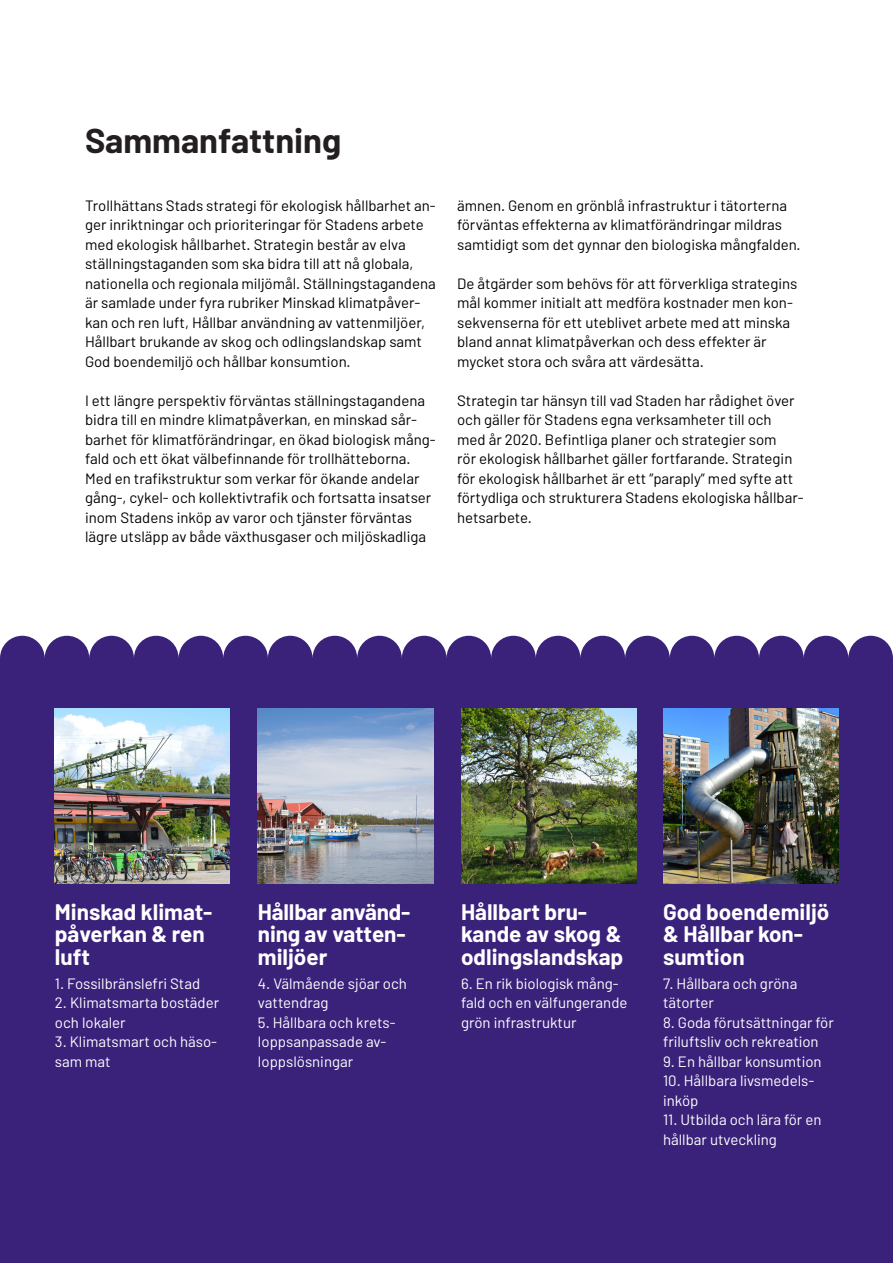
<style>
.page{position:relative;width:893px;height:1263px;background:#fff}
.page>*{position:absolute;margin:0;border:0;box-sizing:border-box;transform-origin:0 0}
.Rubrik_H1{font:700 34.5px "Barlow";color:#231f20}
.Underrubrik_H2{font:700 22.5px/22.5px "Barlow";color:#fff}
.bröd{font:15px/19.5px "Barlow";color:#000}
.bröd-2{font:15px/19.5px "Barlow";color:#fff}
</style>
<div class="page">
<div style="left:0;top:636px;width:893px;height:627px;background:#3a227b"></div>
<img style="left:55px;top:709px;width:175px;height:175px">
<img style="left:258px;top:709px;width:175px;height:175px">
<img style="left:663px;top:709px;width:175px;height:175px">
<img style="left:461px;top:709px;width:175px;height:175px">
<h1 class="Rubrik_H1" style="left:85px;top:119px;width:258px">Sammanfattning</h1>
<p class="bröd" style="left:85px;top:195px;width:352px">Trollhättans Stads strategi för ekologisk hållbarhet an&shy;ger inriktningar och prioriteringar för Stadens arbete med ekologisk hållbarhet. Strategin består av elva ställningstaganden som ska bidra till att nå globala, nationella och regionala miljömål. Ställningstagandena är samlade under fyra rubriker Minskad klimatpåver&shy;kan och ren luft, Hållbar användning av vattenmiljöer, Hållbart brukande av skog och odlingslandskap samt God boendemiljö och hållbar konsumtion.</p>
<p class="bröd" style="left:85px;top:390px;width:352px">I ett längre perspektiv förväntas ställningstagandena bidra till en mindre klimatpåverkan, en minskad sår&shy;barhet för klimatförändringar, en ökad biologisk mång&shy;fald och ett ökat välbefinnande för trollhätteborna.<br>Med en trafikstruktur som verkar för ökande andelar gång-, cykel- och kollektivtrafik och fortsatta insatser inom Stadens inköp av varor och tjänster förväntas lägre utsläpp av både växthusgaser och miljöskadliga</p>
<p class="bröd" style="left:457px;top:195px;width:345px">ämnen. Genom en grönblå infrastruktur i tätorterna förväntas effekterna av klimatförändringar mildras samtidigt som det gynnar den biologiska mångfalden.</p>
<p class="bröd" style="left:457px;top:273px;width:342px">De åtgärder som behövs för att förverkliga strategins mål kommer initialt att medföra kostnader men kon&shy;sekvenserna för ett uteblivet arbete med att minska bland annat klimatpåverkan och dess effekter är mycket stora och svåra att värdesätta.</p>
<p class="bröd" style="left:457px;top:390px;width:348px">Strategin tar hänsyn till vad Staden har rådighet över och gäller för Stadens egna verksamheter till och med år 2020. Befintliga planer och strategier som<br>rör ekologisk hållbarhet gäller fortfarande. Strategin för ekologisk hållbarhet är ett ”paraply” med syfte att förtydliga och strukturera Stadens ekologiska hållbar&shy;hetsarbete.</p>
<h2 class="Underrubrik_H2" style="left:55px;top:900px;width:159px">Minskad klimat&shy;påverkan &amp; ren luft</h2>
<p class="bröd-2" style="left:55px;top:973px;width:147px">1. Fossilbränslefri Stad</p>
<p class="bröd-2" style="left:55px;top:992px;width:166px">2. Klimatsmarta bostäder och lokaler</p>
<p class="bröd-2" style="left:55px;top:1031px;width:164px">3. Klimatsmart och häso&shy;sam mat</p>
<h2 class="Underrubrik_H2" style="left:258px;top:900px;width:154px">Hållbar använd&shy;ning av vatten&shy;miljöer</h2>
<p class="bröd-2" style="left:258px;top:973px;width:151px">4. Välmående sjöar och vattendrag</p>
<p class="bröd-2" style="left:258px;top:1012px;width:139px">5. Hållbara och krets&shy;loppsanpassade av&shy;loppslösningar</p>
<h2 class="Underrubrik_H2" style="left:461px;top:900px;width:164px">Hållbart bru&shy;kande av skog &amp; odlingslandskap</h2>
<p class="bröd-2" style="left:461px;top:973px;width:168px">6. En rik biologisk mång&shy;fald och en välfungerande grön infrastruktur</p>
<h2 class="Underrubrik_H2" style="left:663px;top:900px;width:168px">God boendemiljö &amp; Hållbar kon&shy;sumtion</h2>
<p class="bröd-2" style="left:663px;top:973px;width:136px">7. Hållbara och gröna tätorter</p>
<p class="bröd-2" style="left:663px;top:1012px;width:172px">8. Goda förutsättningar för friluftsliv och rekreation</p>
<p class="bröd-2" style="left:663px;top:1051px;width:160px">9. En hållbar konsumtion</p>
<p class="bröd-2" style="left:663px;top:1070px;width:153px">10. Hållbara livsmedels&shy;inköp</p>
<p class="bröd-2" style="left:663px;top:1109px;width:160px">11. Utbilda och lära för en hållbar utveckling</p>
</div>
